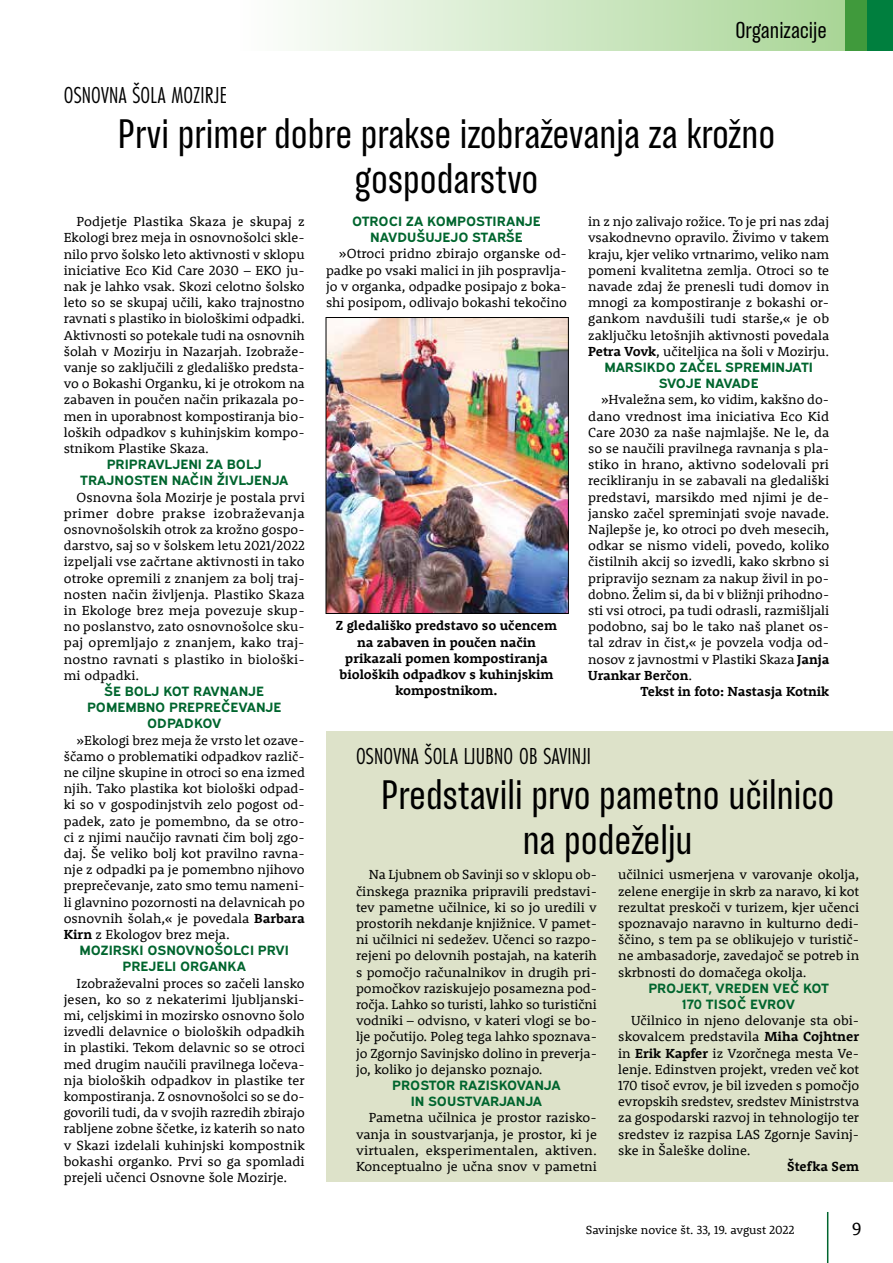
<style>
.page{position:relative;width:893px;height:1263px;background:#fff}
.page>*{position:absolute;margin:0;border:0;box-sizing:border-box;transform-origin:0 0}
.t1{font:37.5px/45px "TT Backwards Sans Regular";color:#000;text-align:center}
.t2{font:24px "Futura PT Cond";letter-spacing:.01em;color:#000}
.t3{font:21px "TT Backwards Sans Regular";color:#000}
.t4{font:18px "Rooney";color:#000}
.t5{font:13.5px/16.2px "Rooney";color:#000;text-align:justify}
.t6{font:700 13.5px/16.2px "Expressway Rg";color:#00652e;text-align:center}
.t7{font:700 13.5px/16.2px "Rooney";color:#000;text-align:center}
.t8{font:12px "Rooney";color:#000}
.s1{font-weight:700}
</style>
<div class="page">
<div style="left:240px;top:0;width:653px;height:51px;background:linear-gradient(to right,#fefefe,#a2d28e)"></div>
<hr style="left:827px;top:1212px;width:1px;height:51px;background:#00652e">
<div style="left:846px;top:0;width:23px;height:51px;background:#409a3c"></div>
<div style="left:867px;top:0;width:26px;height:51px;background:#007f3e"></div>
<div style="left:326px;top:731px;width:567px;height:451px;background:#dde2c9"></div>
<img style="left:328px;top:319px;width:239px;height:293px">
<div style="left:326px;top:317px;width:243px;height:297px;border:1px solid #000"></div>
<h3 class="t3" style="left:735px;top:16px;width:93px">Organizacije</h3>
<h2 class="t2" style="left:64px;top:81px;width:165px">OSNOVNA ŠOLA MOZIRJE</h2>
<h1 class="t1" style="left:118px;top:112px;width:659px">Prvi primer dobre prakse izobraževanja za krožno gospodarstvo</h1>
<p class="t5" style="left:64px;top:213px;width:243px;text-indent:13px">Podjetje Plastika Skaza je skupaj z Ekologi brez meja in osnovnošolci skle&shy;nilo prvo šolsko leto aktivnosti v sklopu iniciative Eco Kid Care 2030 – EKO ju&shy;nak je lahko vsak. Skozi celotno šolsko leto so se skupaj učili, kako trajnostno ravnati s plastiko in biološkimi odpadki.<br>Aktivnosti so potekale tudi na osnovnih šolah v Mozirju in Nazarjah. Izobraže&shy;vanje so zaključili z gledališko predsta&shy;vo o Bokashi Organku, ki je otrokom na zabaven in poučen način prikazala po&shy;men in uporabnost kompostiranja bio&shy;loških odpadkov s kuhinjskim kompo&shy;stnikom Plastike Skaza.</p>
<p class="t6" style="left:80px;top:455px;width:210px">PRIPRAVLJENI ZA BOLJ<br>TRAJNOSTEN NAČIN ŽIVLJENJA</p>
<p class="t5" style="left:64px;top:488px;width:242px;text-indent:13px">Osnovna šola Mozirje je postala prvi primer dobre prakse izobraževanja osnovnošolskih otrok za krožno gospo&shy;darstvo, saj so v šolskem letu 2021/2022 izpeljali vse začrtane aktivnosti in tako otroke opremili z znanjem za bolj traj&shy;nosten način življenja. Plastiko Skaza in Ekologe brez meja povezuje skup&shy;no poslanstvo, zato osnovnošolce sku&shy;paj opremljajo z znanjem, kako traj&shy;nostno ravnati s plastiko in biološki&shy;mi odpadki.</p>
<p class="t6" style="left:87px;top:682px;width:196px">ŠE BOLJ KOT RAVNANJE<br>POMEMBNO PREPREČEVANJE<br>ODPADKOV</p>
<p class="t5" style="left:64px;top:731px;width:243px;text-indent:13px">»Ekologi brez meja že vrsto let ozave&shy;ščamo o problematiki odpadkov različ&shy;ne ciljne skupine in otroci so ena izmed njih. Tako plastika kot biološki odpad&shy;ki so v gospodinjstvih zelo pogost od&shy;padek, zato je pomembno, da se otro&shy;ci z njimi naučijo ravnati čim bolj zgo&shy;daj. Še veliko bolj kot pravilno ravna&shy;nje z odpadki pa je pomembno njihovo preprečevanje, zato smo temu nameni&shy;li glavnino pozornosti na delavnicah po osnovnih šolah,« je povedala <span class="s1">Barbara Kirn</span> z Ekologov brez meja.</p>
<p class="t6" style="left:80px;top:941px;width:211px">MOZIRSKI OSNOVNOŠOLCI PRVI<br>PREJELI ORGANKA</p>
<p class="t5" style="left:64px;top:974px;width:243px;text-indent:13px">Izobraževalni proces so začeli lansko jesen, ko so z nekaterimi ljubljanski&shy;mi, celjskimi in mozirsko osnovno šolo izvedli delavnice o bioloških odpadkih in plastiki. Tekom delavnic so se otroci med drugim naučili pravilnega ločeva&shy;nja bioloških odpadkov in plastike ter kompostiranja. Z osnovnošolci so se do&shy;govorili tudi, da v svojih razredih zbirajo rabljene zobne ščetke, iz katerih so nato v Skazi izdelali kuhinjski kompostnik bokashi organko. Prvi so ga spomladi prejeli učenci Osnovne šole Mozirje.</p>
<p class="t6" style="left:352px;top:212px;width:190px">OTROCI ZA KOMPOSTIRANJE<br>NAVDUŠUJEJO STARŠE</p>
<p class="t5" style="left:326px;top:245px;width:242px;text-indent:13px">»Otroci pridno zbirajo organske od&shy;padke po vsaki malici in jih pospravlja&shy;jo v organka, odpadke posipajo z boka&shy;shi posipom, odlivajo bokashi tekočino</p>
<p class="t7" style="left:336px;top:617px;width:223px">Z gledališko predstavo so učencem na zabaven in poučen način prikazali pomen kompostiranja bioloških odpadkov s kuhinjskim kompostnikom.</p>
<p class="t5" style="left:588px;top:213px;width:242px">in z njo zalivajo rožice. To je pri nas zdaj vsakodnevno opravilo. Živimo v takem kraju, kjer veliko vrtnarimo, veliko nam pomeni kvalitetna zemlja. Otroci so te navade zdaj že prenesli tudi domov in mnogi za kompostiranje z bokashi or&shy;gankom navdušili tudi starše,« je ob zaključku letošnjih aktivnosti povedala <span class="s1">Petra Vovk</span>, učiteljica na šoli v Mozirju.</p>
<p class="t6" style="left:604px;top:358px;width:210px">MARSIKDO ZAČEL SPREMINJATI<br>SVOJE NAVADE</p>
<p class="t5" style="left:588px;top:391px;width:242px;text-indent:13px">»Hvaležna sem, ko vidim, kakšno do&shy;dano vrednost ima iniciativa Eco Kid Care 2030 za naše najmlajše. Ne le, da so se naučili pravilnega ravnanja s pla&shy;stiko in hrano, aktivno sodelovali pri recikliranju in se zabavali na gledališki predstavi, marsikdo med njimi je de&shy;jansko začel spreminjati svoje navade.<br>Najlepše je, ko otroci po dveh mesecih, odkar se nismo videli, povedo, koliko čistilnih akcij so izvedli, kako skrbno si pripravijo seznam za nakup živil in po&shy;dobno. Želim si, da bi v bližnji prihodno&shy;sti vsi otroci, pa tudi odrasli, razmišljali podobno, saj bo le tako naš planet os&shy;tal zdrav in čist,« je povzela vodja od&shy;nosov z javnostmi v Plastiki Skaza <span class="s1">Janja Urankar Berčon</span>.</p>
<p class="t7" style="left:641px;top:683px;width:190px">Tekst in foto: Nastasja Kotnik</p>
<h2 class="t2" style="left:356px;top:742px;width:237px">OSNOVNA ŠOLA LJUBNO OB SAVINJI</h2>
<h1 class="t1" style="left:381px;top:773px;width:455px">Predstavili prvo pametno učilnico na podeželju</h1>
<p class="t5" style="left:356px;top:866px;width:242px;text-indent:13px">Na Ljubnem ob Savinji so v sklopu ob&shy;činskega praznika pripravili predstavi&shy;tev pametne učilnice, ki so jo uredili v prostorih nekdanje knjižnice. V pamet&shy;ni učilnici ni sedežev. Učenci so razpo&shy;rejeni po delovnih postajah, na katerih s pomočjo računalnikov in drugih pri&shy;pomočkov raziskujejo posamezna pod&shy;ročja. Lahko so turisti, lahko so turistični vodniki – odvisno, v kateri vlogi se bo&shy;lje počutijo. Poleg tega lahko spoznava&shy;jo Zgornjo Savinjsko dolino in preverja&shy;jo, koliko jo dejansko poznajo.</p>
<p class="t6" style="left:392px;top:1076px;width:170px">PROSTOR RAZISKOVANJA<br>IN SOUSTVARJANJA</p>
<p class="t5" style="left:356px;top:1109px;width:242px;text-indent:13px">Pametna učilnica je prostor razisko&shy;vanja in soustvarjanja, je prostor, ki je virtualen, eksperimentalen, aktiven.<br>Konceptualno je učna snov v pametni</p>
<p class="t5" style="left:618px;top:866px;width:242px">učilnici usmerjena v varovanje okolja, zelene energije in skrb za naravo, ki kot rezultat preskoči v turizem, kjer učenci spoznavajo naravno in kulturno dedi&shy;ščino, s tem pa se oblikujejo v turistič&shy;ne ambasadorje, zavedajoč se potreb in skrbnosti do domačega okolja.</p>
<p class="t6" style="left:648px;top:978px;width:182px">PROJEKT, VREDEN VEČ KOT<br>170 TISOČ EVROV</p>
<p class="t5" style="left:618px;top:1012px;width:242px;text-indent:13px">Učilnico in njeno delovanje sta obi&shy;skovalcem predstavila <span class="s1">Miha Cojhtner </span>in <span class="s1">Erik Kapfer</span> iz Vzorčnega mesta Ve&shy;lenje. Edinstven projekt, vreden več kot 170 tisoč evrov, je bil izveden s pomočjo evropskih sredstev, sredstev Ministrstva za gospodarski razvoj in tehnologijo ter sredstev iz razpisa LAS Zgornje Savinj&shy;ske in Šaleške doline.</p>
<p class="t7" style="left:787px;top:1158px;width:73px">Štefka Sem</p>
<p class="t8" style="left:586px;top:1221px;width:210px">Savinjske novice št. 33, 19. avgust 2022</p>
<h3 class="t4" style="left:852px;top:1216px;width:11px">9</h3>
</div>
